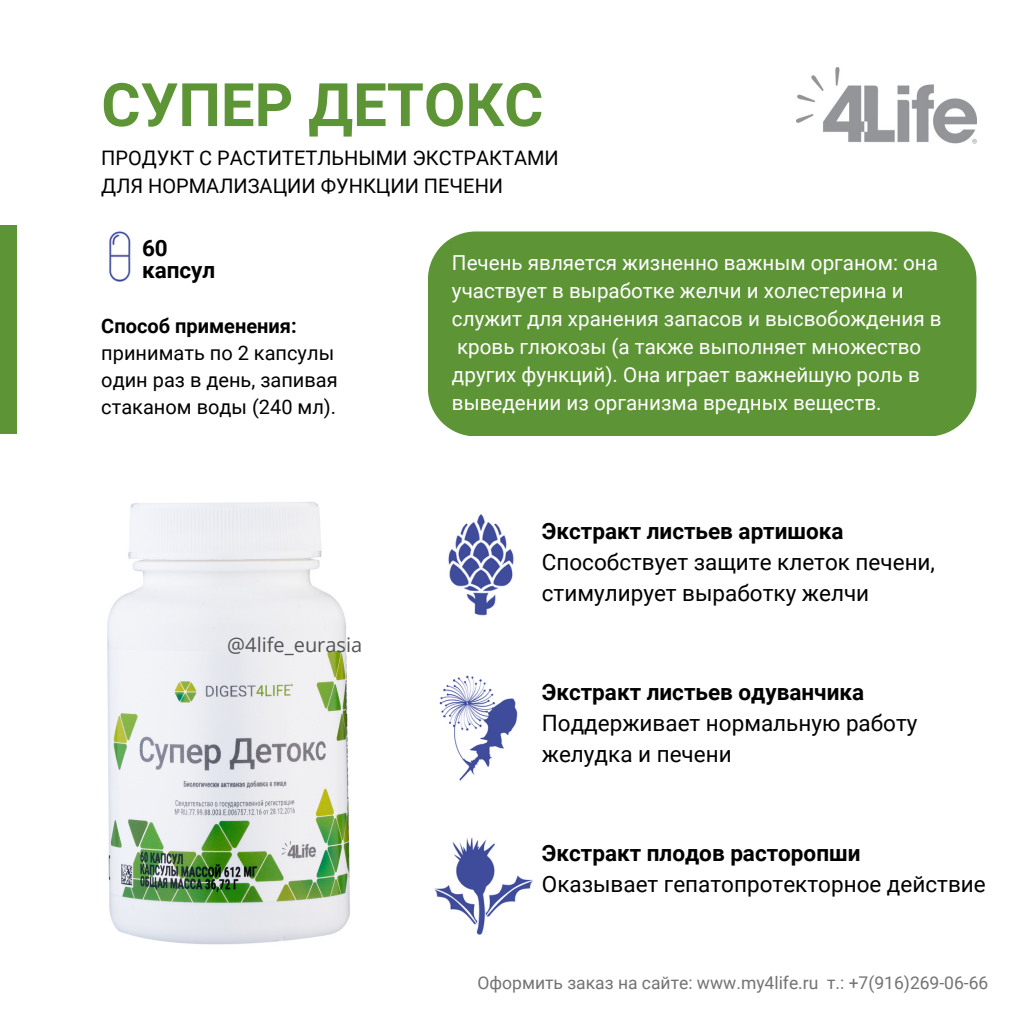
<style>
.page{position:relative;width:1013px;height:1013px;background:#fff}
.page>*{position:absolute;margin:0;border:0;box-sizing:border-box;transform-origin:0 0}
.t1{font:700 60px "Roboto";color:#5d9436}
.t2{font:22.5px/31px "Roboto";color:#000}
.t3{font:700 22.5px/22.5px "Roboto";color:#000}
.t4{font:20.62px/28.1px "Roboto";color:#fff}
.t5{font:20px/27.2px "Roboto";color:#000}
.t6{font:700 20px "Roboto";color:#000}
.t7{font:20px "Open Sans";color:#545454}
.t8{font:17.5px "Roboto";color:#737373}
</style>
<div class="page">
<img style="left:107px;top:435px;width:425px;height:510px">
<img style="left:416px;top:506px;width:116px;height:113px">
<img style="left:428px;top:664px;width:104px;height:119px">
<img style="left:420px;top:828px;width:113px;height:113px">
<div style="left:428px;top:231px;width:548px;height:204px;background:#5d9436"></div>
<img style="left:796px;top:67px;width:180px;height:77px">
<div style="left:0;top:225px;width:17px;height:209px;background:#5d9436"></div>
<img style="left:109px;top:231px;width:22px;height:51px">
<h1 class="t1" style="left:101px;top:70px;width:443px">СУПЕР ДЕТОКС</h1>
<p class="t5" style="left:101px;top:145px;width:459px">ПРОДУКТ С РАСТИТЕТЛЬНЫМИ ЭКСТРАКТАМИ<br>ДЛЯ НОРМАЛИЗАЦИИ ФУНКЦИИ ПЕЧЕНИ</p>
<p class="t3" style="left:142px;top:237px;width:75px">60 капсул</p>
<p class="t6" style="left:101px;top:314px;width:197px">Способ применения:</p>
<p class="t5" style="left:101px;top:339px;width:238px">принимать по 2 капсулы один раз в день, запивая стаканом воды (240 мл).</p>
<p class="t7" style="left:227px;top:631px;width:136px">@4life_eurasia</p>
<p class="t4" style="left:452px;top:249px;width:491px">Печень является жизненно важным органом: она участвует в выработке желчи и холестерина и служит для хранения запасов и высвобождения в кровь глюкозы (а также выполняет множество других функций). Она играет важней шую роль в выведении из организма вредных веществ.</p>
<p class="t3" style="left:542px;top:520px;width:303px">Экстракт листьев артишока</p>
<p class="t2" style="left:542px;top:547px;width:394px">Способствует защите клеток печени, стимулирует выработку желчи</p>
<p class="t3" style="left:542px;top:681px;width:324px">Экстракт листьев одуванчика</p>
<p class="t2" style="left:542px;top:708px;width:377px">Поддерживает нормальную работу желудка и печени</p>
<p class="t3" style="left:542px;top:841px;width:320px">Экстракт плодов расторопши</p>
<p class="t2" style="left:542px;top:868px;width:445px">Оказывает гепатопротекторное действие</p>
<p class="t8" style="left:477px;top:972px;width:512px">Оформить заказ на сайте: www.my4life.ru т.: +7(916)269-06-66</p>
</div>
